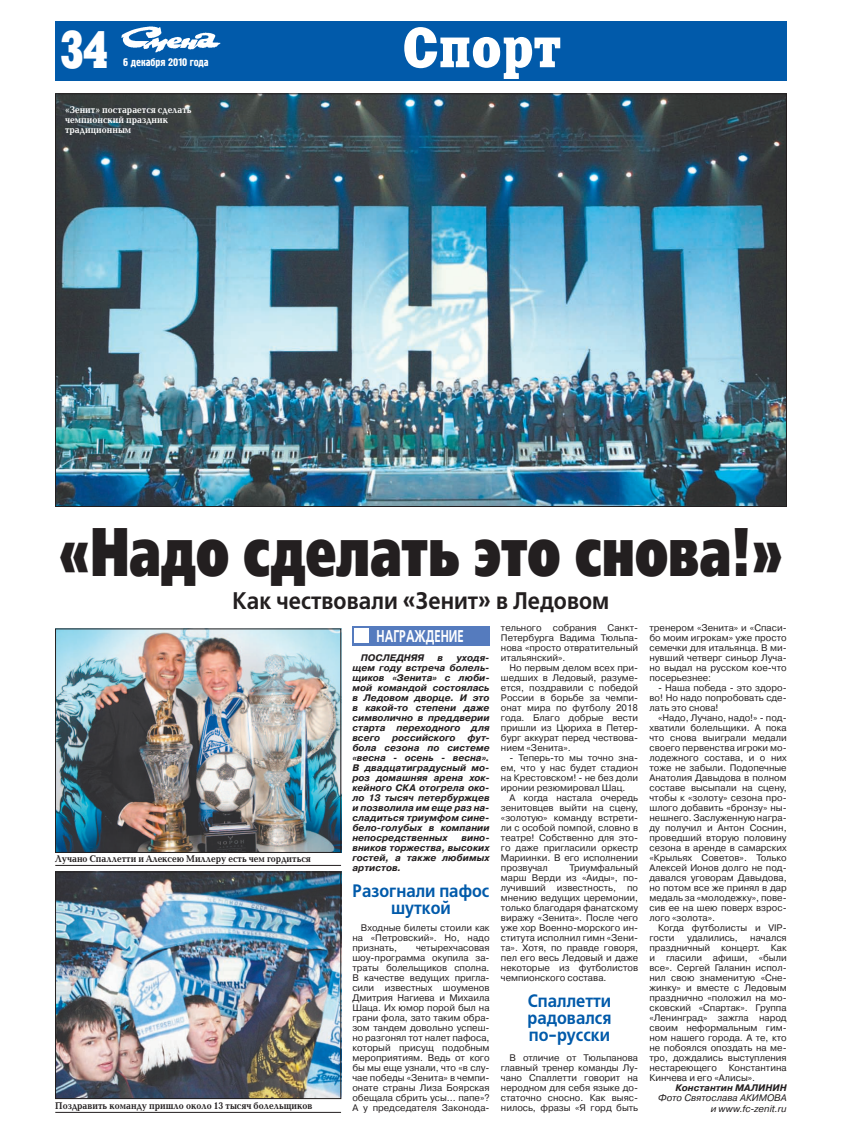
<style>
.page{position:relative;width:842px;height:1134px;background:#fff}
.page>*{position:absolute;margin:0;border:0;box-sizing:border-box;transform-origin:0 0}
.t1{font:68.5px "Free Set Black C";color:#231f20;scale:.7 1}
.t2{font:56px "Xenia C";color:#fff;scale:.9 1}
.t3{font:52.7px "Xenia C";color:#fff;scale:.72 1}
.t4{font:700 24px "Free Set C";color:#231f20;scale:.9 1}
.t5{font:700 18px/17px "Free Set C";color:#015aaa;text-align:center;scale:.9 1}
.t6{font:700 17px "Free Set C";color:#fff;scale:.68 1}
.t7{font:11px "Hermes C";color:#fff}
.t8{font:700 10px "Baltica C";color:#231f20;scale:.9 1}
.t9{font:700 10px/10px "Baltica C";color:#fff;scale:.9 1}
.t10{font:9.5px/10px "Pragmatica C";color:#231f20;text-align:justify}
.t11{font:italic 700 9.5px/10px "Pragmatica C";letter-spacing:.01em;color:#231f20;text-align:justify}
.t12{font:italic 9.5px "Pragmatica C";color:#231f20}
</style>
<div class="page">
<div style="left:55px;top:21px;width:732px;height:60px;background:#015aaa"></div>
<img style="left:121px;top:27px;width:100px;height:25px">
<img style="left:57px;top:631px;width:282px;height:220px">
<div style="left:55px;top:629px;width:286px;height:224px;border:1px solid #231f20"></div>
<img style="left:57px;top:874px;width:282px;height:223px">
<div style="left:55px;top:872px;width:286px;height:227px;border:1px solid #231f20"></div>
<img style="left:57px;top:96px;width:728px;height:409px">
<hr style="left:55px;top:1112px;width:286px;height:1px;background:#231f20">
<hr style="left:55px;top:865px;width:286px;height:1px;background:#231f20">
<div style="left:352px;top:627px;width:138px;height:19px;background:#557bbe"></div>
<div style="left:354px;top:629px;width:15px;height:14px;background:#fff"></div>
<p class="t3" style="left:60px;top:25px;width:68px">34</p>
<p class="t7" style="left:123px;top:58px;width:87px">6 декабря 2010 года</p>
<p class="t9" style="left:65px;top:106px;width:142px">«Зенит» постарается сделать чемпионский праздник традиционным</p>
<p class="t2" style="left:403px;top:22px;width:177px">Спорт</p>
<p class="t1" style="left:59px;top:524px;width:1035px">«Надо сделать это снова!»</p>
<p class="t4" style="left:233px;top:591px;width:420px">Как чествовали «Зенит» в Ледовом</p>
<p class="t8" style="left:55px;top:856px;width:286px">Лучано Спаллетти и Алексею Миллеру есть чем гордиться</p>
<p class="t8" style="left:55px;top:1103px;width:287px">Поздравить команду пришло около 13 тысяч болельщиков</p>
<p class="t6" style="left:376px;top:629px;width:130px">НАГРАЖДЕНИЕ</p>
<p class="t11" style="left:361px;top:654px;width:65px">ПОСЛЕДНЯЯ</p>
<p class="t11" style="left:438px;top:654px;width:7px">в</p>
<p class="t11" style="left:352px;top:654px;width:139px;text-indent:104px">уходя&shy;щем году встреча болель&shy;щиков «Зенита» с люби&shy;мой командой состоялась в Ледовом дворце. И это в какой-то степени даже символично в преддверии старта переходного для всего</p>
<p class="t11" style="left:352px;top:734px;width:139px;text-indent:115px">фут&shy;бола сезона по системе «весна - осень - весна».<br>В двадцатиградусный мо&shy;роз домашняя арена хок&shy;кейного СКА отогрела око&shy;ло 13 тысяч петербуржцев и позволила им еще раз на&shy;сладиться триумфом сине&shy;бело-голубых в компании непосредственных</p>
<p class="t11" style="left:392px;top:734px;width:65px">российского</p>
<p class="t11" style="left:352px;top:834px;width:139px;text-indent:109px">вино&shy;вников торжества, высоких гостей, а также любимых артистов.</p>
<p class="t5" style="left:353px;top:883px;width:154px">Разогнали пафос шуткой</p>
<p class="t10" style="left:352px;top:924px;width:139px;text-indent:9px">Входные билеты стоили как на «Петровский». Но, надо признать,</p>
<p class="t10" style="left:352px;top:944px;width:139px;text-indent:64px">четырехчасовая шоу-программа окупила за&shy;траты болельщиков сполна.<br>В качестве ведущих пригла&shy;сили известных шоуменов Дмитрия Нагиева и Михаила Шаца. Их юмор порой был на грани фола, зато таким обра&shy;зом тандем довольно успеш&shy;но разгонял тот налет пафоса, который присущ подобным мероприятиям. Ведь от кого бы мы еще узнали, что «в слу&shy;чае победы «Зенита» в чемпи&shy;онате страны Лиза Боярская обещала сбрить усы... папе»?<br>А у председателя Законода-</p>
<p class="t10" style="left:501px;top:624px;width:139px">тельного собрания Санкт-</p>
<p class="t10" style="left:501px;top:634px;width:139px">Петербурга Вадима Тюльпа-</p>
<p class="t10" style="left:501px;top:644px;width:139px">нова «просто отвратительный</p>
<p class="t10" style="left:501px;top:654px;width:66px">итальянский».</p>
<p class="t10" style="left:509px;top:664px;width:130px">Но первым делом всех при-</p>
<p class="t10" style="left:501px;top:674px;width:139px">шедших в Ледовый, разуме-</p>
<p class="t10" style="left:501px;top:684px;width:139px">ется, поздравили с победой</p>
<p class="t10" style="left:501px;top:694px;width:139px">России в борьбе за чемпи-</p>
<p class="t10" style="left:501px;top:704px;width:139px">онат мира по футболу 2018</p>
<p class="t10" style="left:501px;top:714px;width:139px">года. Благо добрые вести</p>
<p class="t10" style="left:501px;top:724px;width:139px">пришли из Цюриха в Петер-</p>
<p class="t10" style="left:501px;top:734px;width:139px">бург аккурат перед чествова-</p>
<p class="t10" style="left:501px;top:744px;width:71px">нием «Зенита».</p>
<p class="t10" style="left:509px;top:754px;width:130px">- Теперь-то мы точно зна-</p>
<p class="t10" style="left:501px;top:764px;width:139px">ем, что у нас будет стадион</p>
<p class="t10" style="left:501px;top:774px;width:139px">на Крестовском! - не без доли</p>
<p class="t10" style="left:501px;top:784px;width:126px">иронии резюмировал Шац.</p>
<p class="t10" style="left:509px;top:794px;width:130px">А когда настала очередь</p>
<p class="t10" style="left:501px;top:804px;width:139px">зенитовцев выйти на сцену,</p>
<p class="t10" style="left:501px;top:814px;width:139px">«золотую» команду встрети-</p>
<p class="t10" style="left:501px;top:824px;width:139px">ли с особой помпой, словно в</p>
<p class="t10" style="left:501px;top:834px;width:139px">театре! Собственно для это-</p>
<p class="t10" style="left:501px;top:844px;width:139px">го даже пригласили оркестр</p>
<p class="t10" style="left:501px;top:854px;width:139px">Мариинки. В его исполнении</p>
<p class="t10" style="left:501px;top:864px;width:48px">прозвучал</p>
<p class="t10" style="left:501px;top:864px;width:139px;text-indent:68px">Триумфальный марш Верди из «Аиды», по&shy;лучивший известность, по мнению ведущих церемонии, только благодаря фанатскому виражу «Зенита». После чего уже хор Военно-морского ин&shy;ститута исполнил гимн «Зени&shy;та». Хотя, по правде говоря, пел его весь Ледовый и даже некоторые из футболистов чемпионского состава.</p>
<p class="t5" style="left:527px;top:993px;width:95px;text-align:justify">Спаллетти радовался по-русски</p>
<p class="t10" style="left:501px;top:1054px;width:139px;text-indent:9px">В отличие от Тюльпанова главный тренер команды Лу&shy;чано Спаллетти говорит на неродном для себя языке до&shy;статочно сносно. Как выяс&shy;нилось, фразы «Я горд быть</p>
<p class="t10" style="left:649px;top:624px;width:139px">тренером «Зенита» и «Спаси&shy;бо моим игрокам» уже просто семечки для итальянца. В ми&shy;нувший четверг синьор Луча&shy;но выдал на русском кое-что посерьезнее:</p>
<p class="t10" style="left:658px;top:684px;width:130px">- Наша победа - это здоро-</p>
<p class="t10" style="left:649px;top:694px;width:139px">во! Но надо попробовать сде-</p>
<p class="t10" style="left:649px;top:704px;width:71px">лать это снова!</p>
<p class="t10" style="left:658px;top:714px;width:130px">«Надо, Лучано, надо!» - под-</p>
<p class="t10" style="left:649px;top:724px;width:139px">хватили болельщики. А пока</p>
<p class="t10" style="left:649px;top:734px;width:139px">что снова выиграли медали</p>
<p class="t10" style="left:649px;top:744px;width:139px">своего первенства игроки мо-</p>
<p class="t10" style="left:649px;top:754px;width:139px">лодежного состава, и о них</p>
<p class="t10" style="left:649px;top:764px;width:139px">тоже не забыли. Подопечные</p>
<p class="t10" style="left:649px;top:774px;width:139px">Анатолия Давыдова в полном</p>
<p class="t10" style="left:649px;top:784px;width:139px">составе высыпали на сцену,</p>
<p class="t10" style="left:649px;top:794px;width:139px">чтобы к «золоту» сезона про-</p>
<p class="t10" style="left:649px;top:804px;width:139px">шлого добавить «бронзу» ны-</p>
<p class="t10" style="left:649px;top:814px;width:139px">нешнего. Заслуженную награ-</p>
<p class="t10" style="left:649px;top:824px;width:139px">ду получил и Антон Соснин,</p>
<p class="t10" style="left:649px;top:834px;width:139px">проведший вторую половину</p>
<p class="t10" style="left:649px;top:844px;width:139px">сезона в аренде в самарских</p>
<p class="t10" style="left:649px;top:854px;width:139px">«Крыльях Советов». Только</p>
<p class="t10" style="left:649px;top:864px;width:139px">Алексей Ионов долго не под-</p>
<p class="t10" style="left:649px;top:874px;width:139px">давался уговорам Давыдова,</p>
<p class="t10" style="left:649px;top:884px;width:139px">но потом все же принял в дар</p>
<p class="t10" style="left:649px;top:894px;width:139px">медаль за «молодежку», пове-</p>
<p class="t10" style="left:649px;top:904px;width:139px">сив ее на шею поверх взрос-</p>
<p class="t10" style="left:649px;top:914px;width:67px">лого «золота».</p>
<p class="t10" style="left:658px;top:924px;width:130px">Когда футболисты и VIP-</p>
<p class="t10" style="left:649px;top:934px;width:26px">гости</p>
<p class="t10" style="left:687px;top:934px;width:52px">удалились,</p>
<p class="t10" style="left:750px;top:934px;width:38px">начался</p>
<p class="t10" style="left:649px;top:944px;width:139px">праздничный концерт. Как</p>
<p class="t10" style="left:649px;top:954px;width:139px">и гласили афиши, «были</p>
<p class="t10" style="left:649px;top:964px;width:139px">все». Сергей Галанин испол-</p>
<p class="t10" style="left:649px;top:974px;width:139px">нил свою знаменитую «Сне-</p>
<p class="t10" style="left:649px;top:984px;width:139px">жинку» и вместе с Ледовым</p>
<p class="t10" style="left:649px;top:994px;width:139px">празднично «положил на мо-</p>
<p class="t10" style="left:649px;top:1004px;width:139px">сковский «Спартак». Группа</p>
<p class="t10" style="left:649px;top:1014px;width:139px">«Ленинград» зажгла народ</p>
<p class="t10" style="left:649px;top:1024px;width:139px">своим неформальным гим-</p>
<p class="t10" style="left:649px;top:1034px;width:139px">ном нашего города. А те, кто</p>
<p class="t10" style="left:649px;top:1044px;width:139px">не побоялся опоздать на ме-</p>
<p class="t10" style="left:649px;top:1054px;width:139px">тро, дождались выступления</p>
<p class="t10" style="left:649px;top:1064px;width:139px">нестареющего Константина</p>
<p class="t10" style="left:649px;top:1074px;width:107px">Кинчева и его «Алисы».</p>
<p class="t11" style="left:676px;top:1084px;width:112px">Константин МАЛИНИН</p>
<p class="t12" style="left:658px;top:1095px;width:130px">Фото Святослава АКИМОВА</p>
<p class="t12" style="left:711px;top:1105px;width:77px">и www.fc-zenit.ru</p>
</div>
